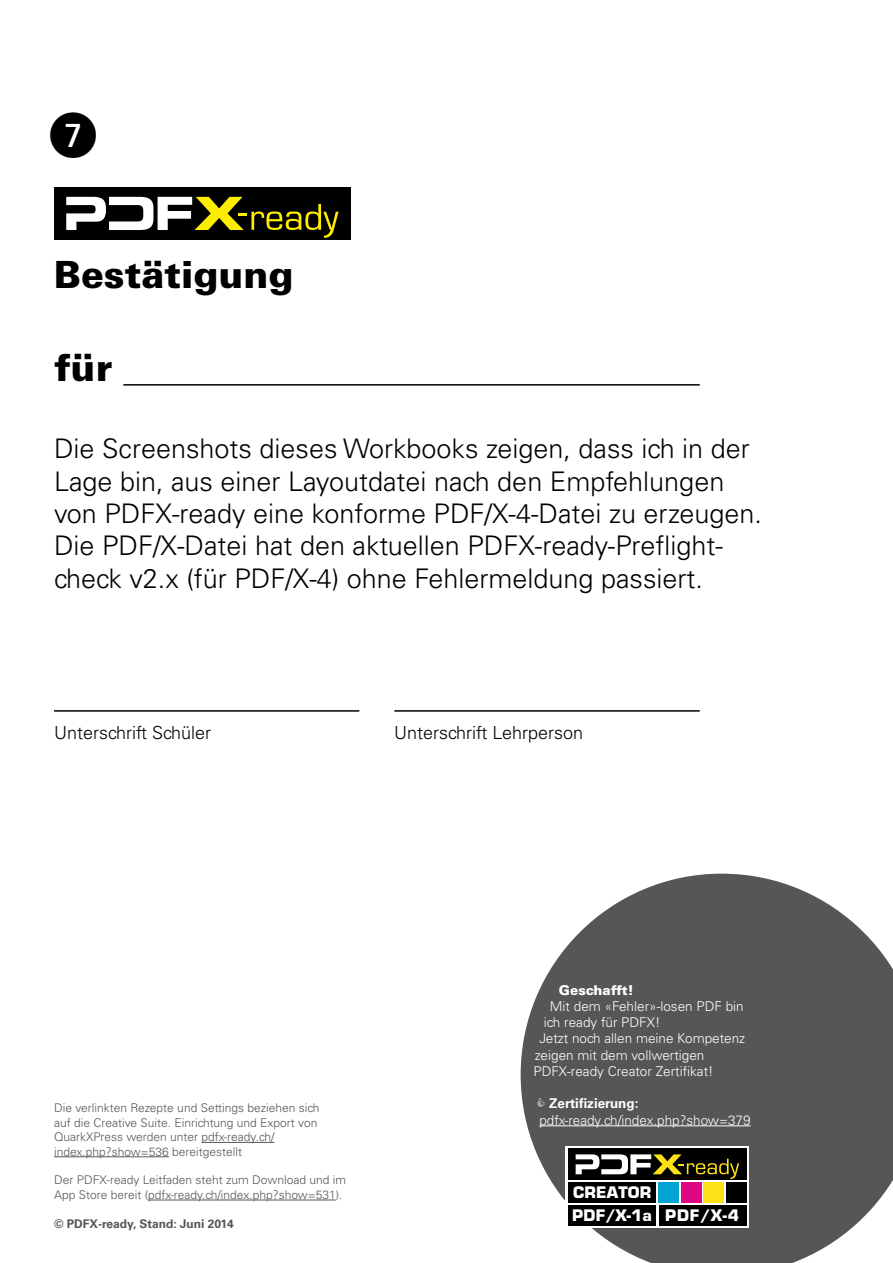
<style>
.page{position:relative;width:893px;height:1263px;background:#fff}
.page>*{position:absolute;margin:0;border:0;box-sizing:border-box;transform-origin:0 0}
.t1{font:900 37.5px "Univers LT Std";color:#000}
.t2{font:300 27px/32.4px "Univers LT Std";color:#000}
.t3{font:300 18px "Univers LT Std";color:#000}
.t4{font:700 15.45px "Eurostile";letter-spacing:.01em;color:#fff}
.t5{font:300 13.5px "Univers LT Std";color:#fff}
.t6{font:700 13.5px "Univers LT Std";color:#fff}
.t7{font:900 13.5px "Univers LT Std";color:#fff}
.t8{font:300 12px/14.4px "Univers LT Std";color:#565655}
.t9{font:700 12px "Univers LT Std";color:#565655}
</style>
<div class="page">
<div style="left:54px;top:187px;width:297px;height:52px;background:#000"></div>
<svg style="left:66px;top:197px;width:273px;height:41px"></svg>
<svg style="left:521px;top:874px;width:372px;height:389px;fill:#565655"></svg>
<hr style="left:539px;top:1125px;width:212px;height:1px;background:#fff">
<svg style="left:566px;top:1146px;width:183px;height:81px"></svg>
<div style="left:568px;top:1148px;width:178px;height:32px;background:#000"></div>
<svg style="left:576px;top:1154px;width:163px;height:25px"></svg>
<div style="left:659px;top:1182px;width:20px;height:20px;background:#00a3d3"></div>
<div style="left:681px;top:1182px;width:20px;height:20px;background:#e00785"></div>
<div style="left:704px;top:1182px;width:20px;height:20px;background:#fbe115"></div>
<div style="left:726px;top:1182px;width:20px;height:20px;background:#000"></div>
<div style="left:568px;top:1182px;width:88px;height:20px;background:#000"></div>
<div style="left:568px;top:1205px;width:88px;height:20px;background:#000"></div>
<div style="left:659px;top:1205px;width:87px;height:20px;background:#000"></div>
<hr style="left:202px;top:1142px;width:72px;height:1px;background:#565655">
<hr style="left:54px;top:1156px;width:115px;height:1px;background:#565655">
<hr style="left:148px;top:1200px;width:188px;height:1px;background:#565655">
<hr style="left:123px;top:384px;width:577px;height:2px;background:#000">
<hr style="left:54px;top:710px;width:305px;height:2px;background:#000">
<hr style="left:394px;top:710px;width:306px;height:2px;background:#000">
<svg style="left:538px;top:1098px;width:6px;height:9px"></svg>
<h1 class="t1" style="left:54px;top:251px;width:241px">Bestätigung</h1>
<h1 class="t1" style="left:54px;top:344px;width:60px">für</h1>
<p class="t2" style="left:54px;top:432px;width:710px">Die Screenshots dieses Workbooks zeigen, dass ich in der Lage bin, aus einer Layoutdatei nach den Empfehlungen von PDFX-ready eine konforme PDF/X-4-Datei zu erzeugen.<br>Die PDF/X-Datei hat den aktuellen PDFX-ready-Preflight&shy;check v2.x (für PDF/X-4) ohne Fehlermeldung passiert.</p>
<h3 class="t3" style="left:54px;top:722px;width:159px">Unterschrift Schüler</h3>
<h3 class="t3" style="left:394px;top:722px;width:190px">Unterschrift Lehrperson</h3>
<p class="t8" style="left:54px;top:1101px;width:267px">Die verlinkten Rezepte und Settings beziehen sich auf die Creative Suite. Einrichtung und Export von QuarkXPress werden unter pdfx-ready.ch/ index.php?show=536 bereitgestellt</p>
<p class="t8" style="left:54px;top:1173px;width:294px">Der PDFX-ready Leitfaden steht zum Download und im<br>App Store bereit (pdfx-ready.ch/index.php?show=531).</p>
<p class="t9" style="left:54px;top:1216px;width:181px">© PDFX-ready, Stand: Juni 2014</p>
<p class="t7" style="left:559px;top:981px;width:76px">Geschafft!</p>
<p class="t5" style="left:550px;top:998px;width:195px">Mit dem «Fehler»-losen PDF bin</p>
<p class="t5" style="left:544px;top:1014px;width:118px">ich ready für PDFX!</p>
<p class="t5" style="left:539px;top:1030px;width:207px">Jetzt noch allen meine Kompetenz</p>
<p class="t5" style="left:535px;top:1047px;width:171px">zeigen mit dem vollwertigen</p>
<p class="t5" style="left:533px;top:1063px;width:182px">PDFX-ready Creator Zertifikat!</p>
<p class="t6" style="left:549px;top:1095px;width:91px">Zertifizierung:</p>
<p class="t5" style="left:539px;top:1111px;width:213px">pdfx-ready.ch/index.php?show=379</p>
<p class="t4" style="left:573px;top:1183px;width:80px">CREATOR</p>
<p class="t4" style="left:572px;top:1206px;width:81px">PDF/X-1a</p>
<p class="t4" style="left:665px;top:1206px;width:75px">PDF/X-4</p>
</div>
